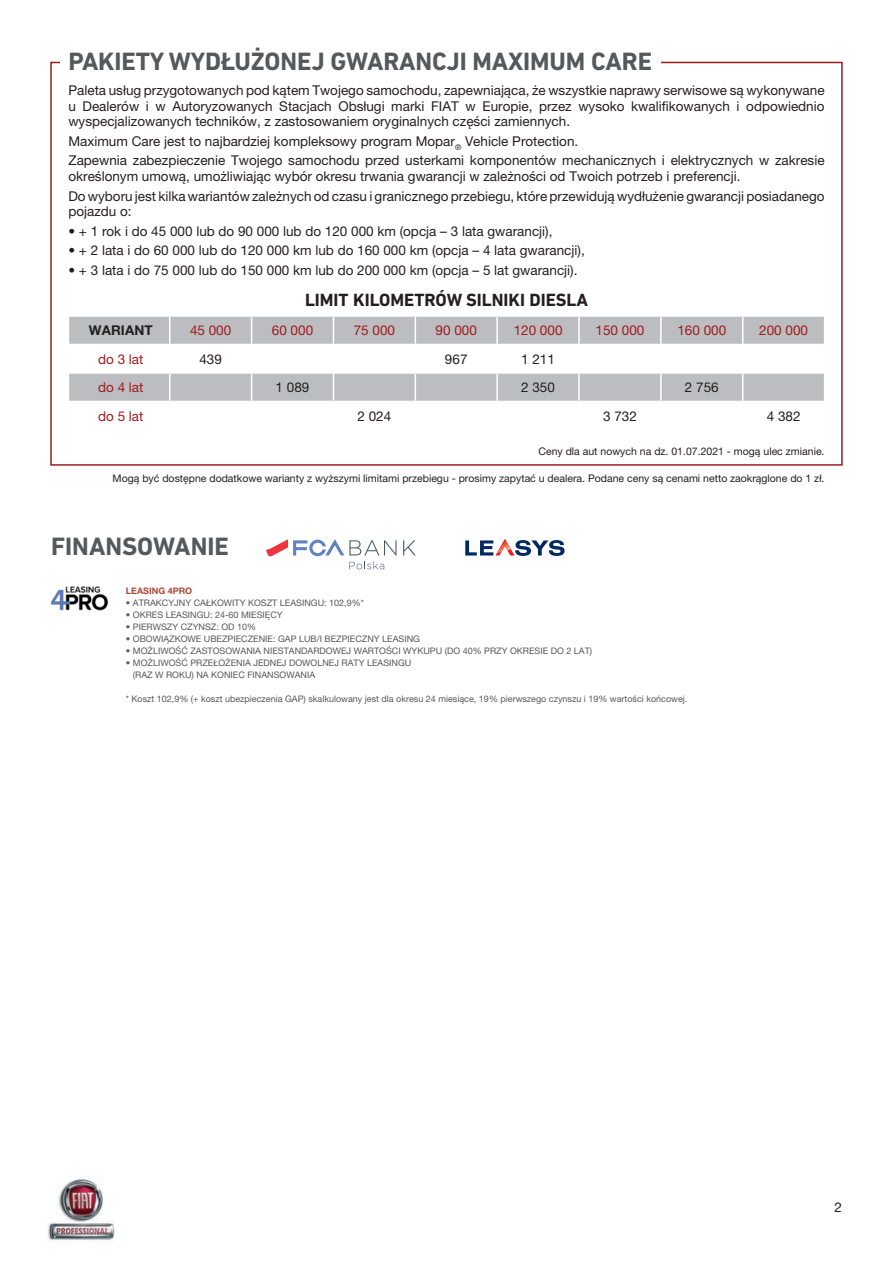
<style>
.page{position:relative;width:893px;height:1263px;background:#fff}
.page>*{position:absolute;margin:0;border:0;box-sizing:border-box;transform-origin:0 0}
.t1{font:700 25.5px "DIN Next LT Pro";letter-spacing:-.005em;color:#57585a}
.t2{font:700 18px "DIN Next LT Pro";color:#231f20}
.t3{font:13.5px/15.5px "Helvetica Neue LT Pro";color:#231f20}
.t4{font:13.5px "Helvetica Neue LT Pro";color:#a01b1f}
.t5{font:700 13.5px "Helvetica Neue LT Pro";letter-spacing:.01em;color:#231f20}
.t6{font:10.5px "Helvetica Neue LT Pro";color:#231f20}
.t7{font:9px/12px "Helvetica Neue LT Pro";color:#57585a}
.t8{font:700 9px "Helvetica Neue LT Pro";color:#ae4837}
</style>
<div class="page">
<img style="left:45px;top:1177px;width:70px;height:64px">
<img style="left:50px;top:586px;width:59px;height:25px">
<svg style="left:69px;top:316px;width:755px;height:85px"></svg>
<svg style="left:403px;top:540px;width:13px;height:15px"></svg>
<svg style="left:266px;top:539px;width:130px;height:30px"></svg>
<svg style="left:465px;top:539px;width:100px;height:17px"></svg>
<h1 class="t1" style="left:68px;top:47px;width:585px">PAKIETY WYDŁUŻONEJ GWARANCJI MAXIMUM CARE</h1>
<p class="t3" style="left:68px;top:82px;width:758px;text-align:justify">Paleta usług przygotowanych pod kątem Twojego samochodu, zapewniająca, że wszystkie naprawy serwisowe są wykonywane u Dealerów i w Autoryzowanych Stacjach Obsługi marki FIAT w Europie, przez wysoko kwalifikowanych i odpowiednio wyspecjalizowanych techników, z zastosowaniem oryginalnych części zamiennych.</p>
<p class="t3" style="left:68px;top:131px;width:758px;line-height:19.6px">Maximum Care jest to najbardziej kompleksowy program Mopar<sub>®</sub> Vehicle Protection.<br>Zapewnia zabezpieczenie Twojego samochodu przed usterkami komponentów mechanicznych i elektrycznych w zakresie</p>
<p class="t3" style="left:68px;top:166px;width:758px;line-height:19.6px">określonym umową, umożliwiając wybór okresu trwania gwarancji w zależności od Twoich potrzeb i preferencji.<br>Do wyboru jest kilka wariantów zależnych od czasu i granicznego przebiegu, które przewidują wydłużenie gwarancji posiadanego</p>
<p class="t3" style="left:68px;top:203px;width:65px">pojazdu o:</p>
<p class="t3" style="left:68px;top:223px;width:486px">• + 1 rok i do 45 000 lub do 90 000 lub do 120 000 km (opcja – 3 lata gwarancji),</p>
<p class="t3" style="left:68px;top:243px;width:518px">• + 2 lata i do 60 000 lub do 120 000 km lub do 160 000 km (opcja – 4 lata gwarancji),</p>
<p class="t3" style="left:68px;top:262px;width:511px">• + 3 lata i do 75 000 lub do 150 000 km lub do 200 000 km (opcja – 5 lat gwarancji).</p>
<h2 class="t2" style="left:305px;top:289px;width:285px">LIMIT KILOMETRÓW SILNIKI DIESLA</h2>
<p class="t5" style="left:89px;top:322px;width:66px">WARIANT</p>
<p class="t4" style="left:190px;top:322px;width:43px">45 000</p>
<p class="t4" style="left:272px;top:322px;width:43px">60 000</p>
<p class="t4" style="left:354px;top:322px;width:43px">75 000</p>
<p class="t4" style="left:436px;top:322px;width:43px">90 000</p>
<p class="t4" style="left:514px;top:322px;width:50px">120 000</p>
<p class="t4" style="left:596px;top:322px;width:50px">150 000</p>
<p class="t4" style="left:677px;top:322px;width:50px">160 000</p>
<p class="t4" style="left:759px;top:322px;width:50px">200 000</p>
<p class="t4" style="left:98px;top:351px;width:47px">do 3 lat</p>
<p class="t3" style="left:199px;top:351px;width:24px">439</p>
<p class="t3" style="left:445px;top:351px;width:24px">967</p>
<p class="t3" style="left:521px;top:351px;width:35px">1 211</p>
<p class="t4" style="left:98px;top:379px;width:47px">do 4 lat</p>
<p class="t3" style="left:276px;top:379px;width:35px">1 089</p>
<p class="t3" style="left:521px;top:379px;width:35px">2 350</p>
<p class="t3" style="left:685px;top:379px;width:35px">2 756</p>
<p class="t4" style="left:98px;top:408px;width:47px">do 5 lat</p>
<p class="t3" style="left:357px;top:408px;width:35px">2 024</p>
<p class="t3" style="left:603px;top:408px;width:35px">3 732</p>
<p class="t3" style="left:767px;top:408px;width:35px">4 382</p>
<p class="t6" style="left:538px;top:445px;width:288px">Ceny dla aut nowych na dz. 01.07.2021 - mogą ulec zmianie.</p>
<p class="t6" style="left:113px;top:472px;width:713px">Mogą być dostępne dodatkowe warianty z wyższymi limitami przebiegu - prosimy zapytać u dealera. Podane ceny są cenami netto zaokrąglone do 1 zł.</p>
<h1 class="t1" style="left:51px;top:531px;width:179px">FINANSOWANIE</h1>
<p class="t8" style="left:126px;top:585px;width:68px">LEASING 4PRO</p>
<p class="t7" style="left:126px;top:596px;width:240px">• ATRAKCYJNY CAŁKOWITY KOSZT LEASINGU: 102,9%*</p>
<p class="t7" style="left:126px;top:608px;width:158px">• OKRES LEASINGU: 24-60 MIESIĘCY</p>
<p class="t7" style="left:126px;top:620px;width:132px">• PIERWSZY CZYNSZ: OD 10%</p>
<p class="t7" style="left:126px;top:632px;width:296px">• OBOWIĄZKOWE UBEZPIECZENIE: GAP LUB/I BEZPIECZNY LEASING</p>
<p class="t7" style="left:126px;top:644px;width:468px">• MOŻLIWOŚĆ ZASTOSOWANIA NIESTANDARDOWEJ WARTOŚCI WYKUPU (DO 40% PRZY OKRESIE DO 2 LAT)</p>
<p class="t7" style="left:133px;top:656px;width:280px;text-indent:-7px">• MOŻLIWOŚĆ PRZEŁOŻENIA JEDNEJ DOWOLNEJ RATY LEASINGU (RAZ W ROKU) NA KONIEC FINANSOWANIA</p>
<p class="t7" style="left:126px;top:692px;width:563px">* Koszt 102,9% (+ koszt ubezpieczenia GAP) skalkulowany jest dla okresu 24 miesiące, 19% pierwszego czynszu i 19% wartości końcowej.</p>
<p class="t3" style="left:834px;top:1199px;width:9px">2</p>
</div>
